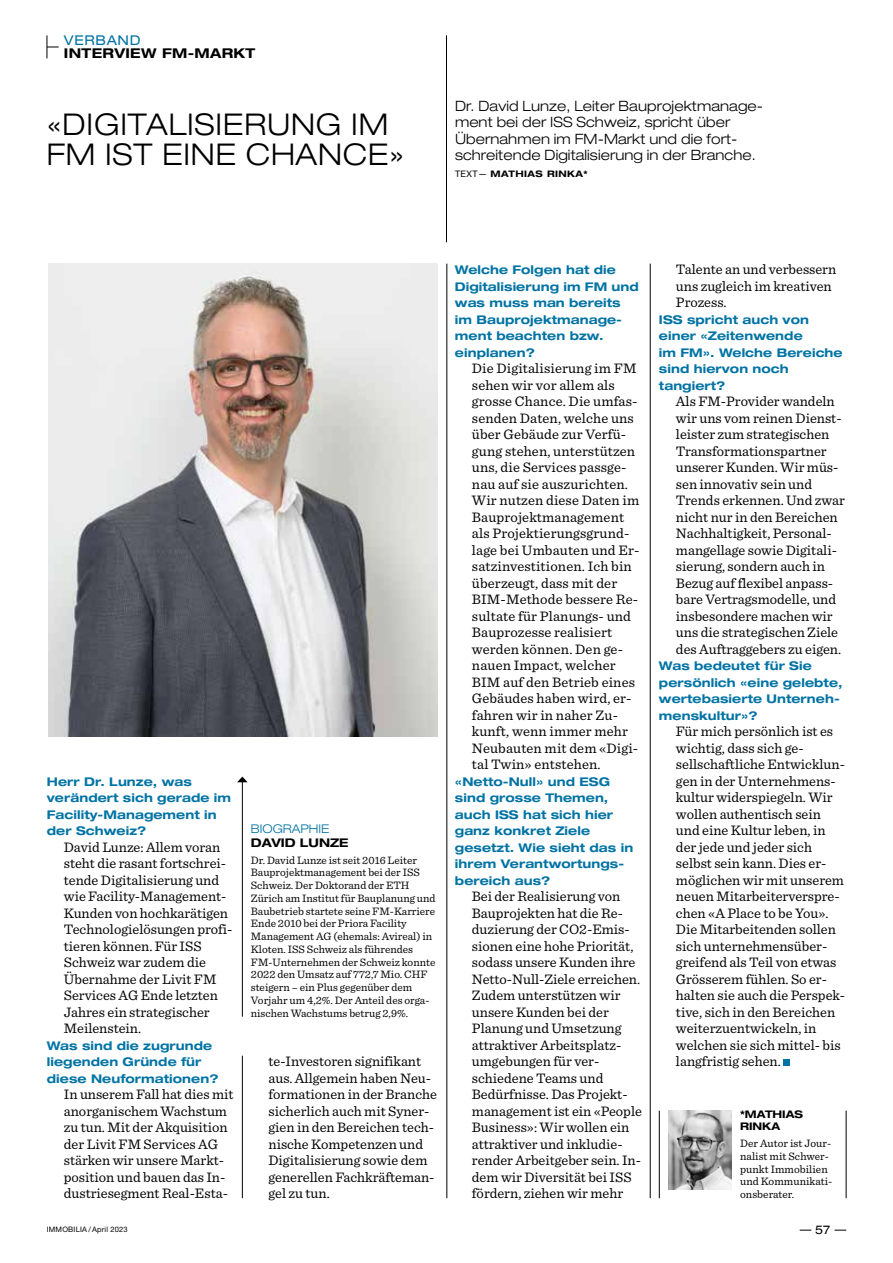
<style>
.page{position:relative;width:893px;height:1263px;background:#fff}
.page>*{position:absolute;margin:0;border:0;box-sizing:border-box;transform-origin:0 0}
.t1{font:300 expanded 30px/30px "Helvetica Neue LT Std";letter-spacing:.025em;color:#000}
.t2{font:14.4px/16.5px "Sentinel";color:#000}
.t3{font:300 expanded 14.25px/16.5px "Helvetica Neue LT Std";letter-spacing:.005em;color:#000}
.t4{font:700 expanded 13.5px "Helvetica Neue LT Std";letter-spacing:.025em;color:#000}
.t5{font:expanded 13.5px "Helvetica Neue LT Std";letter-spacing:.05em;color:#0073a4}
.t6{font:700 expanded 12px/16.5px "Helvetica Neue LT Std";letter-spacing:.005em;color:#0073a4}
.t7{font:300 expanded 12px "Helvetica Neue LT Std";color:#0073a4}
.t8{font:700 expanded 12px "Helvetica Neue LT Std";color:#000}
.t9{font:expanded 12px "Helvetica Neue LT Std";color:#000}
.t10{font:11.25px/12.8px "Sentinel";color:#000}
.t11{font:700 expanded 10.5px/12px "Helvetica Neue LT Std";color:#000}
.t12{font:700 expanded 9px "Helvetica Neue LT Std";letter-spacing:.05em;color:#000}
.t13{font:7.5px "Helvetica Neue LT Std";letter-spacing:.025em;color:#000}
.s1{font-weight:400;font-stretch:normal}
</style>
<div class="page">
<svg style="left:834px;top:1230px;width:12px;height:1px"></svg>
<img style="left:48px;top:264px;width:390px;height:472px">
<hr style="left:447px;top:264px;width:1px;height:934px;background:#000">
<hr style="left:650px;top:264px;width:1px;height:934px;background:#000">
<hr style="left:242px;top:1056px;width:1px;height:142px;background:#000">
<div style="left:783px;top:1060px;width:7px;height:6px;background:#0073a4"></div>
<hr style="left:242px;top:781px;width:1px;height:236px;background:#000">
<svg style="left:237px;top:777px;width:11px;height:5px"></svg>
<hr style="left:659px;top:1111px;width:1px;height:87px;background:#000">
<hr style="left:846px;top:1111px;width:1px;height:87px;background:#000">
<img style="left:668px;top:1111px;width:64px;height:78px">
<svg style="left:47px;top:35px;width:12px;height:23px"></svg>
<hr style="left:446px;top:35px;width:1px;height:207px;background:#000">
<p class="t5" style="left:64px;top:32px;width:78px">VERBAND</p>
<p class="t4" style="left:64px;top:45px;width:193px">INTERVIEW FM-MARKT</p>
<h1 class="t1" style="left:47px;top:109px;width:359px">«DIGITALISIERUNG IM<br>FM IST EINE CHANCE»</h1>
<p class="t3" style="left:455px;top:97px;width:310px">Dr. David Lunze, Leiter Bauprojektmanage&shy;ment bei der ISS Schweiz, spricht über Übernahmen im FM-Markt und die fort&shy;schreitende Digitalisierung in der Branche.</p>
<p class="t12" style="left:455px;top:168px;width:134px"><span class="s1">TEXT—</span> MATHIAS RINKA*</p>
<p class="t6" style="left:47px;top:773px;width:186px">Herr Dr. Lunze, was verändert sich gerade im<br>Facility-Management in der Schweiz?</p>
<p class="t2" style="left:64px;top:838px;width:170px">David Lunze: Allem voran steht die rasant fortschrei&shy;tende Digitalisierung und wie Facility-Management-<br>Kunden von hochkarätigen<br>Technologielösungen profi&shy;tieren können. Für ISS<br>Schweiz war zudem die<br>Übernahme der Livit FM<br>Services AG Ende letzten<br>Jahres ein strategischer<br>Meilenstein.</p>
<p class="t6" style="left:47px;top:1037px;width:173px">Was sind die zugrunde liegenden Gründe für diese Neuformationen?</p>
<p class="t2" style="left:64px;top:1085px;width:171px">In unserem Fall hat dies mit anorganischem Wachstum zu tun. Mit der Akquisition der Livit FM Services AG stärken wir unsere Markt&shy;position und bauen das In&shy;dustriesegment Real-Esta-</p>
<p class="t7" style="left:251px;top:822px;width:80px">BIOGRAPHIE</p>
<p class="t8" style="left:251px;top:835px;width:99px">DAVID LUNZE</p>
<p class="t10" style="left:251px;top:853px;width:186px">Dr. David Lunze ist seit 2016 Leiter Bauprojektmanagement bei der ISS Schweiz. Der Doktorand der ETH Zürich am Institut für Bauplanung und Baubetrieb startete seine FM-Karriere Ende 2010 bei der Priora Facility Management AG (ehemals: Avireal) in Kloten. ISS Schweiz als führendes FM-Unternehmen der Schweiz konnte 2022 den Umsatz auf 772,7 Mio. CHF steigern – ein Plus gegenüber dem Vorjahr um 4,2%. Der Anteil des orga&shy;nischen Wachstums betrug 2,9%.</p>
<p class="t2" style="left:268px;top:1052px;width:170px">te-Investoren signifikant aus. Allgemein haben Neu&shy;formationen in der Branche sicherlich auch mit Syner&shy;gien in den Bereichen tech&shy;nische Kompetenzen und<br>Digitalisierung sowie dem generellen Fachkräfteman&shy;gel zu tun.</p>
<p class="t6" style="left:455px;top:261px;width:185px">Welche Folgen hat die<br>Digitalisierung im FM und was muss man bereits im Bauprojektmanage&shy;ment beachten bzw. einplanen?</p>
<p class="t2" style="left:472px;top:359px;width:169px">Die Digitalisierung im FM sehen wir vor allem als grosse Chance. Die umfas&shy;senden Daten, welche uns über Gebäude zur Verfü&shy;gung stehen, unterstützen uns, die Services passge&shy;nau auf sie auszurichten.<br>Wir nutzen diese Daten im<br>Bauprojektmanagement als Projektierungsgrund&shy;lage bei Umbauten und Er&shy;satzinvestitionen. Ich bin überzeugt, dass mit der<br>BIM-Methode bessere Re&shy;sultate für Planungs- und<br>Bauprozesse realisiert werden können. Den ge&shy;nauen Impact, welcher<br>BIM auf den Betrieb eines<br>Gebäudes haben wird, er&shy;fahren wir in naher Zu&shy;kunft, wenn immer mehr<br>Neubauten mit dem «Digi&shy;tal Twin» entstehen.</p>
<p class="t6" style="left:455px;top:773px;width:180px">«Netto-Null» und ESG sind grosse Themen, auch ISS hat sich hier ganz konkret Ziele gesetzt. Wie sieht das in ihrem Verantwortungs&shy;bereich aus?</p>
<p class="t2" style="left:472px;top:887px;width:172px">Bei der Realisierung von<br>Bauprojekten hat die Re&shy;duzierung der CO2-Emis&shy;sionen eine hohe Priorität, sodass unsere Kunden ihre<br>Netto-Null-Ziele erreichen.<br>Zudem unterstützen wir unsere Kunden bei der<br>Planung und Umsetzung attraktiver Arbeitsplatz&shy;umgebungen für ver&shy;schiedene Teams und<br>Bedürfnisse. Das Projekt&shy;management ist ein «People<br>Business»: Wir wollen ein attraktiver und inkludie&shy;render Arbeitgeber sein. In&shy;dem wir Diversität bei ISS fördern, ziehen wir mehr</p>
<p class="t2" style="left:676px;top:260px;width:162px">Talente an und verbessern uns zugleich im kreativen<br>Prozess.</p>
<p class="t6" style="left:659px;top:311px;width:185px">ISS spricht auch von einer «Zeitenwende<br>im FM». Welche Bereiche sind hiervon noch tangiert?</p>
<p class="t2" style="left:676px;top:392px;width:170px">Als FM-Provider wandeln wir uns vom reinen Dienst&shy;leister zum strategischen<br>Transformationspartner unserer Kunden. Wir müs&shy;sen innovativ sein und<br>Trends erkennen. Und zwar nicht nur in den Bereichen<br>Nachhaltigkeit, Personal&shy;mangellage sowie Digitali&shy;sierung, sondern auch in<br>Bezug auf flexibel anpass&shy;bare Vertragsmodelle, und insbesondere machen wir uns die strategischen Ziele des Auftraggebers zu eigen.</p>
<p class="t6" style="left:659px;top:657px;width:185px">Was bedeutet für Sie persönlich «eine gelebte, wertebasierte Unterneh&shy;menskultur»?</p>
<p class="t2" style="left:676px;top:722px;width:171px">Für mich persönlich ist es wichtig, dass sich ge&shy;sellschaftliche Entwicklun&shy;gen in der Unternehmens&shy;kultur widerspiegeln. Wir wollen authentisch sein und eine Kultur leben, in der jede und jeder sich selbst sein kann. Dies er&shy;möglichen wir mit unserem neuen Mitarbeiterverspre&shy;chen «A Place to be You».<br>Die Mitarbeitenden sollen sich unternehmensüber&shy;greifend als Teil von etwas<br>Grösserem fühlen. So er&shy;halten sie auch die Perspek&shy;tive, sich in den Bereichen weiterzuentwickeln, in welchen sie sich mittel- bis langfristig sehen.</p>
<p class="t11" style="left:740px;top:1108px;width:64px">*MATHIAS<br>RINKA</p>
<p class="t10" style="left:740px;top:1136px;width:94px">Der Autor ist Jour&shy;nalist mit Schwer&shy;punkt Immobilien und Kommunikati&shy;onsberater.</p>
<p class="t13" style="left:47px;top:1225px;width:82px">IMMOBILIA / April 2023</p>
<p class="t9" style="left:815px;top:1222px;width:17px">57</p>
</div>
